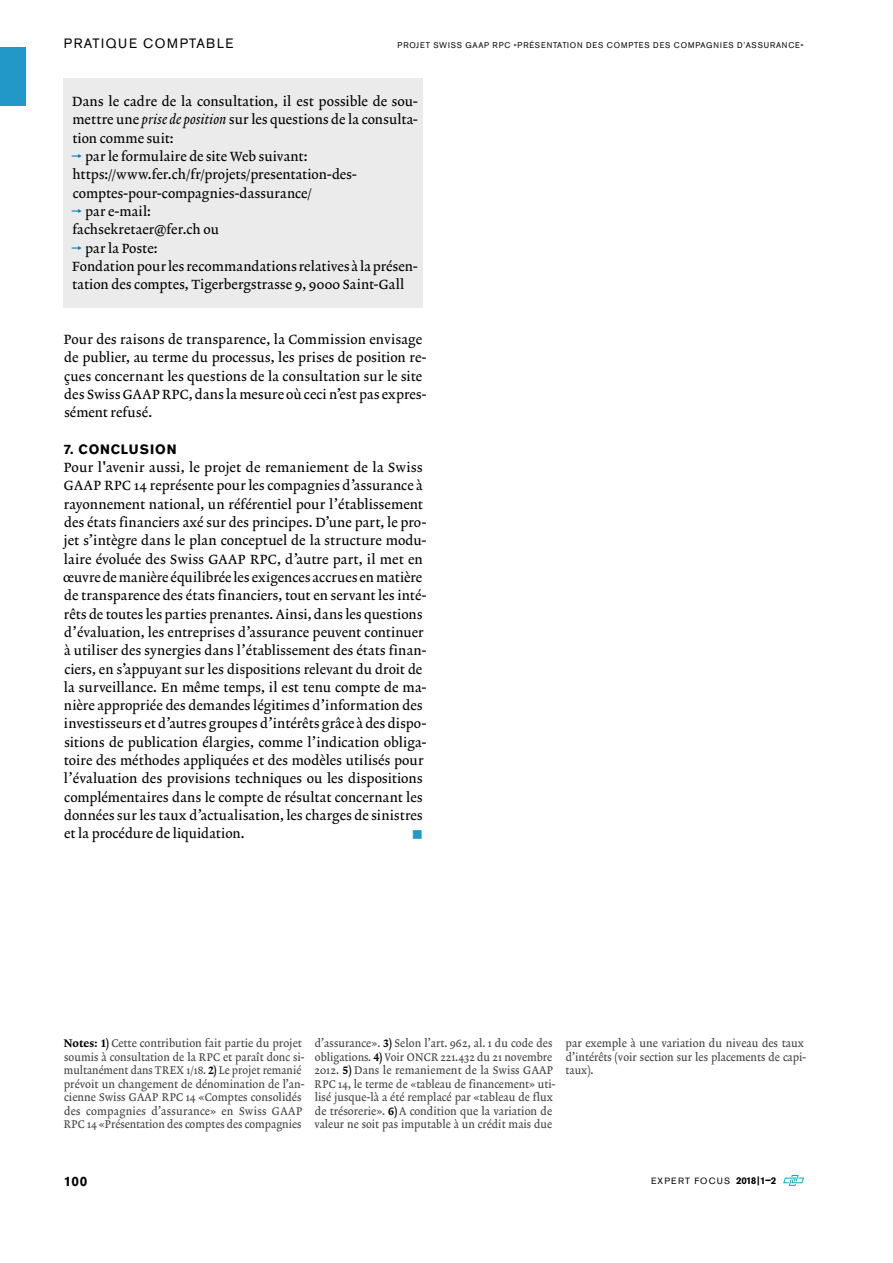
<style>
.page{position:relative;width:893px;height:1263px;background:#fff}
.page>*{position:absolute;margin:0;border:0;box-sizing:border-box;transform-origin:0 0}
.t1{font:15px "Wingdings";color:#2298c8}
.t2{font:13.5px/18.3px "Lexicon No 2 Roman A";letter-spacing:.01em;color:#000}
.t3{font:13.5px "Akzidenz Grotesk Pro";letter-spacing:.12em;color:#000}
.t4{font:700 13.5px "Akzidenz Grotesk Pro";letter-spacing:.05em;color:#000}
.t5{font:11.25px/13.5px "Lexicon No 2 Roman A";color:#414042}
.t6{font:11.25px/13.5px "Lexicon No 2 Roman A";color:#414042;scale:.95 1}
.t7{font:9px "Akzidenz Grotesk Pro";letter-spacing:.135em;color:#000}
.t8{font:8.25px "Akzidenz Grotesk Pro";letter-spacing:.11em;color:#000;scale:.95 1}
.s1{font-family:"Lexicon No 2 Italic A"}
.s2{font-family:"Lexicon No 2 Roman D";color:#000}
.s3{font-weight:700;font-size:9.75px}
</style>
<div class="page">
<svg style="left:783px;top:1175px;width:21px;height:11px"></svg>
<div style="left:0;top:48px;width:26px;height:58px;background:#2298c8"></div>
<div style="left:64px;top:78px;width:359px;height:229px;background:#ebebec"></div>
<p class="t3" style="left:64px;top:34px;width:171px">PRATIQUE COMPTABLE</p>
<p class="t8" style="left:398px;top:39px;width:429px">PROJET SWISS GAAP RPC «PRÉSENTATION DES COMPTES DES COMPAGNIES D’ASSURANCE»</p>
<p class="t2" style="left:72px;top:93px;width:347px">Dans le cadre de la consultation, il est possible de sou-</p>
<p class="t2" style="left:72px;top:111px;width:347px">mettre une <span class="s1">prise de position</span> sur les questions de la consulta-</p>
<p class="t2" style="left:72px;top:130px;width:103px">tion comme suit:</p>
<p class="t2" style="left:85px;top:148px;width:224px">par le formulaire de site Web suivant:</p>
<p class="t2" style="left:72px;top:166px;width:286px">https://www.fer.ch/fr/projets/presentation-des-</p>
<p class="t2" style="left:73px;top:184px;width:241px">comptes-pour-compagnies-dassurance/</p>
<p class="t2" style="left:85px;top:203px;width:67px">par e-mail:</p>
<p class="t2" style="left:72px;top:221px;width:148px">fachsekretaer@fer.ch ou</p>
<p class="t2" style="left:85px;top:239px;width:74px">par la Poste:</p>
<p class="t2" style="left:72px;top:258px;width:347px">Fondation pour les recommandations relatives à la présen-</p>
<p class="t2" style="left:72px;top:276px;width:334px">tation des comptes, Tigerbergstrasse 9, 9000 Saint-Gall</p>
<p class="t2" style="left:64px;top:331px;width:364px">Pour des raisons de transparence, la Commission envisage de publier, au terme du processus, les prises de position re&shy;çues concernant les questions de la consultation sur le site des Swiss GAAP RPC, dans la mesure où ceci n’est pas expres&shy;sément refusé.</p>
<p class="t4" style="left:64px;top:440px;width:114px">7. CONCLUSION</p>
<p class="t2" style="left:63px;top:459px;width:365px">Pour l'avenir aussi, le projet de remaniement de la Swiss GAAP RPC 14 représente pour les compagnies d’assurance à rayonnement national, un référentiel pour l’établissement des états financiers axé sur des principes. D’une part, le pro&shy;jet s’intègre dans le plan conceptuel de la structure modu&shy;laire évoluée des Swiss GAAP RPC, d’autre part, il met en œuvre de manière équilibrée les exigences accrues en matière de transparence des états financiers, tout en servant les inté&shy;rêts de toutes les parties prenantes. Ainsi, dans les questions d’évaluation, les entreprises d’assurance peuvent continuer à utiliser des synergies dans l’établissement des états finan&shy;ciers, en s’appuyant sur les dispositions relevant du droit de la surveillance. En même temps, il est tenu compte de ma&shy;nière appropriée des demandes légitimes d’information des investisseurs et d’autres groupes d’intérêts grâce à des dispo&shy;sitions de publication élargies, comme l’indication obliga&shy;toire des méthodes appliquées et des modèles utilisés pour l’évaluation des provisions techniques ou les dispositions complémentaires dans le compte de résultat concernant les données sur les taux d’actualisation, les charges de sinistres et la procédure de liquidation.</p>
<p class="t1" style="left:412px;top:826px;width:13px">■</p>
<p class="t5" style="left:64px;top:1037px;width:242px"><span class="s2">Notes: 1)</span> Cette contribution fait partie du projet soumis à consultation de la RPC et paraît donc si&shy;multanément dans TREX 1/18. <span class="s2">2)</span> Le projet remanié prévoit un changement de dénomination de l’an&shy;cienne Swiss GAAP RPC 14 «Comptes consolidés des compagnies d’assurance» en Swiss GAAP RPC 14 «Présentation des comptes des compagnies</p>
<p class="t6" style="left:314px;top:1037px;width:255px">d’assurance». <span class="s2">3)</span> Selon l’art. 962, al. 1 du code des obligations. <span class="s2">4)</span> Voir ONCR 221.432 du 21 novembre 2012. <span class="s2">5)</span> Dans le remaniement de la Swiss GAAP RPC 14, le terme de «tableau de financement» uti&shy;lisé jusque-là a été remplacé par «tableau de flux de trésorerie». <span class="s2">6)</span> A condition que la variation de valeur ne soit pas imputable à un crédit mais due</p>
<p class="t5" style="left:566px;top:1037px;width:242px">par exemple à une variation du niveau des taux d’intérêts (voir section sur les placements de capi&shy;taux).</p>
<p class="t4" style="left:64px;top:1172px;width:25px">100</p>
<p class="t7" style="left:651px;top:1174px;width:127px">EXPERT FOCUS <span class="s3">2018|1–2</span></p>
</div>
